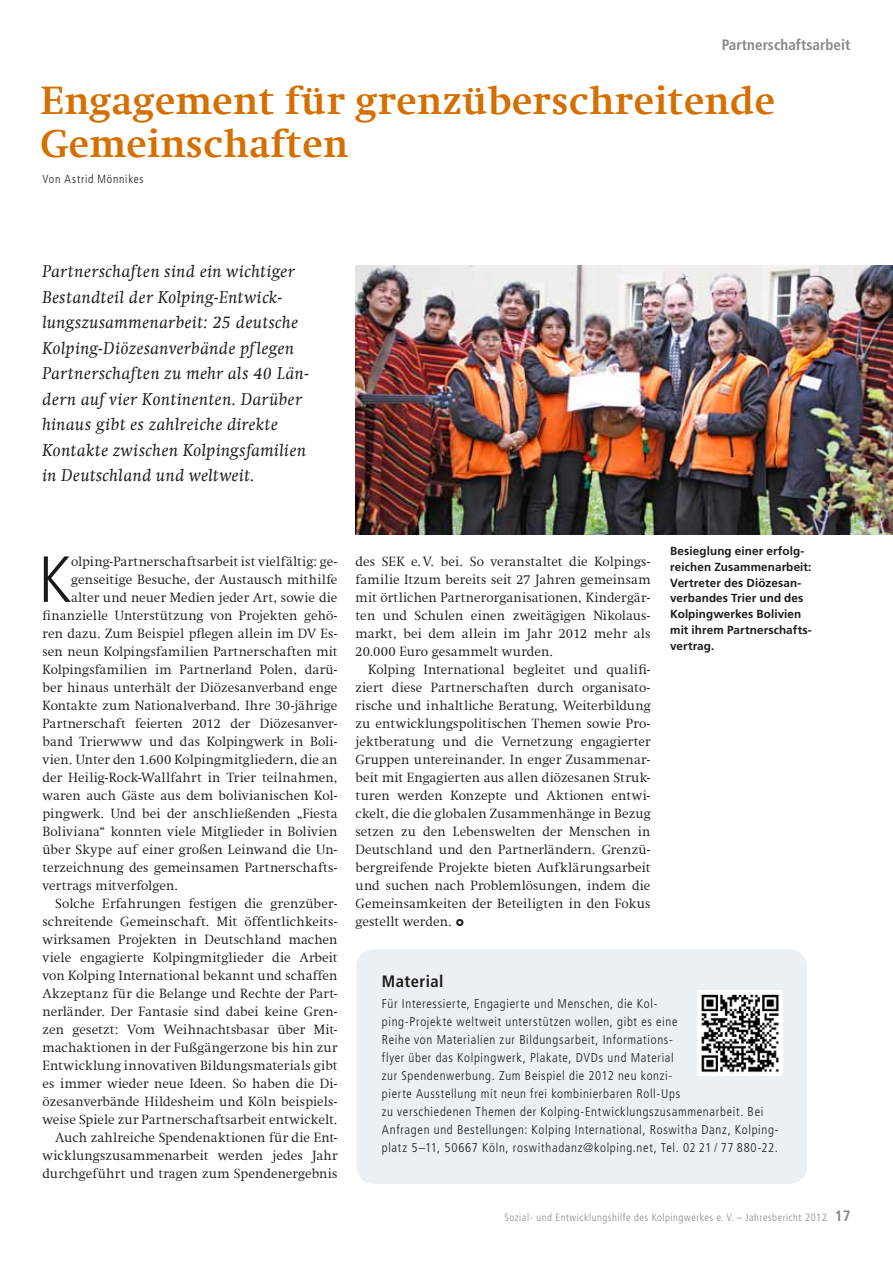
<style>
.page{position:relative;width:893px;height:1263px;background:#fff}
.page>*{position:absolute;margin:0;border:0;box-sizing:border-box;transform-origin:0 0}
.t1{font:300 condensed 65.1px "Frutiger";color:#1a1a18}
.t2{font:700 39.75px/43.5px "Swift Com";letter-spacing:.01em;color:#d46f00}
.t3{font:italic 17.25px/25.5px "Swift Com";letter-spacing:.025em;color:#1a1a18}
.t4{font:700 condensed 16.5px "Frutiger LT Std";letter-spacing:.025em;color:#1a1a18}
.t5{font:700 condensed 15px "Frutiger LT Std";letter-spacing:.005em;color:#878786}
.t6{font:300 13.5px/18px "Swift Com";letter-spacing:.01em;color:#1a1a18;text-align:justify}
.t7{font:300 condensed 12.75px/18px "Frutiger LT Std";letter-spacing:.05em;color:#1a1a18}
.t8{font:700 11.7px/15.8px "Frutiger";letter-spacing:.01em;color:#1a1a18}
.t9{font:300 condensed 11.7px "Frutiger LT Std";letter-spacing:.065em;color:#1a1a18}
.t10{font:300 condensed 10.5px "Frutiger LT Std";letter-spacing:.05em;color:#878786}
.s1{font-weight:700;font-size:15px}
</style>
<div class="page">
<div style="left:356px;top:949px;width:451px;height:235px;background:#eaf0f4;border-radius:18px"></div>
<img style="left:355px;top:266px;width:538px;height:269px">
<img style="left:697px;top:991px;width:85px;height:85px">
<p class="t5" style="left:722px;top:35px;width:130px">Partnerschaftsarbeit</p>
<h2 class="t2" style="left:40px;top:78px;width:736px">Engagement für grenzüberschreitende<br>Gemeinschaften</h2>
<p class="t9" style="left:43px;top:172px;width:103px">Von Astrid Mönnikes</p>
<p class="t3" style="left:43px;top:258px;width:268px">Partnerschaften sind ein wichtiger Bestandteil der Kolping-Entwick&shy;lungszusammenarbeit: 25 deutsche Kolping-Diözesanverbände pflegen Partnerschaften zu mehr als 40 Län&shy;dern auf vier Kontinenten. Darüber hinaus gibt es zahlreiche direkte Kontakte zwischen Kolpingsfamilien in Deutschland und weltweit.</p>
<h1 class="t1" style="left:39px;top:542px;width:34px">K</h1>
<p class="t6" style="left:71px;top:552px;width:268px">olping-Partnerschaftsarbeit ist vielfältig: ge-</p>
<p class="t6" style="left:71px;top:570px;width:268px">genseitige Besuche, der Austausch mithilfe</p>
<p class="t6" style="left:71px;top:588px;width:268px">alter und neuer Medien jeder Art, sowie die</p>
<p class="t6" style="left:43px;top:606px;width:297px">finanzielle Unterstützung von Projekten gehö-</p>
<p class="t6" style="left:43px;top:624px;width:297px">ren dazu. Zum Beispiel pflegen allein im DV Es-</p>
<p class="t6" style="left:43px;top:642px;width:296px">sen neun Kolpingsfamilien Partnerschaften mit</p>
<p class="t6" style="left:43px;top:660px;width:297px">Kolpingsfamilien im Partnerland Polen, darü-</p>
<p class="t6" style="left:43px;top:678px;width:297px">ber hinaus unterhält der Diözesanverband enge</p>
<p class="t6" style="left:43px;top:696px;width:296px">Kontakte zum Nationalverband. Ihre 30-jährige</p>
<p class="t6" style="left:43px;top:714px;width:297px">Partnerschaft feierten 2012 der Diözesanver-</p>
<p class="t6" style="left:43px;top:732px;width:297px">band Trierwww und das Kolpingwerk in Boli-</p>
<p class="t6" style="left:43px;top:750px;width:297px">vien. Unter den 1.600 Kolpingmitgliedern, die an</p>
<p class="t6" style="left:43px;top:768px;width:296px">der Heilig-Rock-Wallfahrt in Trier teilnahmen,</p>
<p class="t6" style="left:43px;top:786px;width:297px">waren auch Gäste aus dem bolivianischen Kol-</p>
<p class="t6" style="left:43px;top:804px;width:296px">pingwerk. Und bei der anschließenden „Fiesta</p>
<p class="t6" style="left:43px;top:822px;width:296px">Boliviana“ konnten viele Mitglieder in Bolivien</p>
<p class="t6" style="left:43px;top:840px;width:297px">über Skype auf einer großen Leinwand die Un-</p>
<p class="t6" style="left:43px;top:858px;width:297px">terzeichnung des gemeinsamen Partnerschafts-</p>
<p class="t6" style="left:43px;top:876px;width:137px">vertrags mitverfolgen.</p>
<p class="t6" style="left:55px;top:894px;width:284px">Solche Erfahrungen festigen die grenzüber-</p>
<p class="t6" style="left:43px;top:912px;width:297px">schreitende Gemeinschaft. Mit öffentlichkeits-</p>
<p class="t6" style="left:43px;top:930px;width:297px">wirksamen Projekten in Deutschland machen</p>
<p class="t6" style="left:43px;top:948px;width:297px">viele engagierte Kolpingmitglieder die Arbeit</p>
<p class="t6" style="left:43px;top:966px;width:296px">von Kolping International bekannt und schaffen</p>
<p class="t6" style="left:43px;top:984px;width:297px">Akzeptanz für die Belange und Rechte der Part-</p>
<p class="t6" style="left:43px;top:1002px;width:297px">nerländer. Der Fantasie sind dabei keine Gren-</p>
<p class="t6" style="left:43px;top:1020px;width:297px">zen gesetzt: Vom Weihnachtsbasar über Mit-</p>
<p class="t6" style="left:43px;top:1038px;width:296px">machaktionen in der Fußgängerzone bis hin zur</p>
<p class="t6" style="left:43px;top:1056px;width:297px">Entwicklung innovativen Bildungsmaterials gibt</p>
<p class="t6" style="left:43px;top:1074px;width:297px">es immer wieder neue Ideen. So haben die Di-</p>
<p class="t6" style="left:43px;top:1092px;width:297px">özesanverbände Hildesheim und Köln beispiels-</p>
<p class="t6" style="left:43px;top:1110px;width:296px">weise Spiele zur Partnerschaftsarbeit entwickelt.</p>
<p class="t6" style="left:55px;top:1128px;width:284px">Auch zahlreiche Spendenaktionen für die Ent-</p>
<p class="t6" style="left:43px;top:1146px;width:297px">wicklungszusammenarbeit werden jedes Jahr</p>
<p class="t6" style="left:43px;top:1164px;width:296px">durchgeführt und tragen zum Spendenergebnis</p>
<p class="t6" style="left:356px;top:552px;width:297px">des SEK e.V. bei. So veranstaltet die Kolpings&shy;familie Itzum bereits seit 27 Jahren gemeinsam mit örtlichen Partnerorganisationen, Kindergär&shy;ten und Schulen einen zweitägigen Nikolaus&shy;markt, bei dem allein im Jahr 2012 mehr als 20.000 Euro gesammelt wurden.</p>
<p class="t6" style="left:356px;top:660px;width:297px;text-indent:13px">Kolping International begleitet und qualifi&shy;ziert diese Partnerschaften durch organisato&shy;rische und inhaltliche Beratung, Weiterbildung zu entwicklungspolitischen Themen sowie Pro&shy;jektberatung und die Vernetzung engagierter Gruppen untereinander. In enger Zusammenar&shy;beit mit Engagierten aus allen diözesanen Struk&shy;turen werden Konzepte und Aktionen entwi&shy;ckelt, die die globalen Zusammenhänge in Bezug setzen zu den Lebenswelten der Menschen in Deutschland und den Partnerländern. Grenzü&shy;bergreifende Projekte bieten Aufklärungsarbeit und suchen nach Problemlösungen, indem die Gemeinsamkeiten der Beteiligten in den Fokus gestellt werden. <sub>&gt;</sub></p>
<p class="t8" style="left:670px;top:543px;width:143px">Besieglung einer erfolg&shy;reichen Zusammenarbeit:<br>Vertreter des Diözesan&shy;verbandes Trier und des<br>Kolpingwerkes Bolivien mit ihrem Partnerschafts&shy;vertrag.</p>
<p class="t4" style="left:382px;top:972px;width:63px">Material</p>
<p class="t7" style="left:382px;top:995px;width:398px">Für Interessierte, Engagierte und Menschen, die Kol-<br>ping-Projekte weltweit unterstützen wollen, gibt es eine<br>Reihe von Materialien zur Bildungsarbeit, Informations-<br>flyer über das Kolpingwerk, Plakate, DVDs und Material<br>zur Spendenwerbung. Zum Beispiel die 2012 neu konzi-<br>pierte Ausstellung mit neun frei kombinierbaren Roll-Ups<br>zu verschiedenen Themen der Kolping-Entwicklungszusammenarbeit. Bei Anfragen und Bestellungen: Kolping International, Roswitha Danz, Kolping&shy;platz 5–11, 50667 Köln, roswithadanz@kolping.net, Tel. 02 21 / 77 880-22.</p>
<p class="t10" style="left:504px;top:1211px;width:348px">Sozial- und Entwicklungshilfe des Kolpingwerkes e. V. – Jahresbericht 2012 <span class="s1">17</span></p>
</div>
